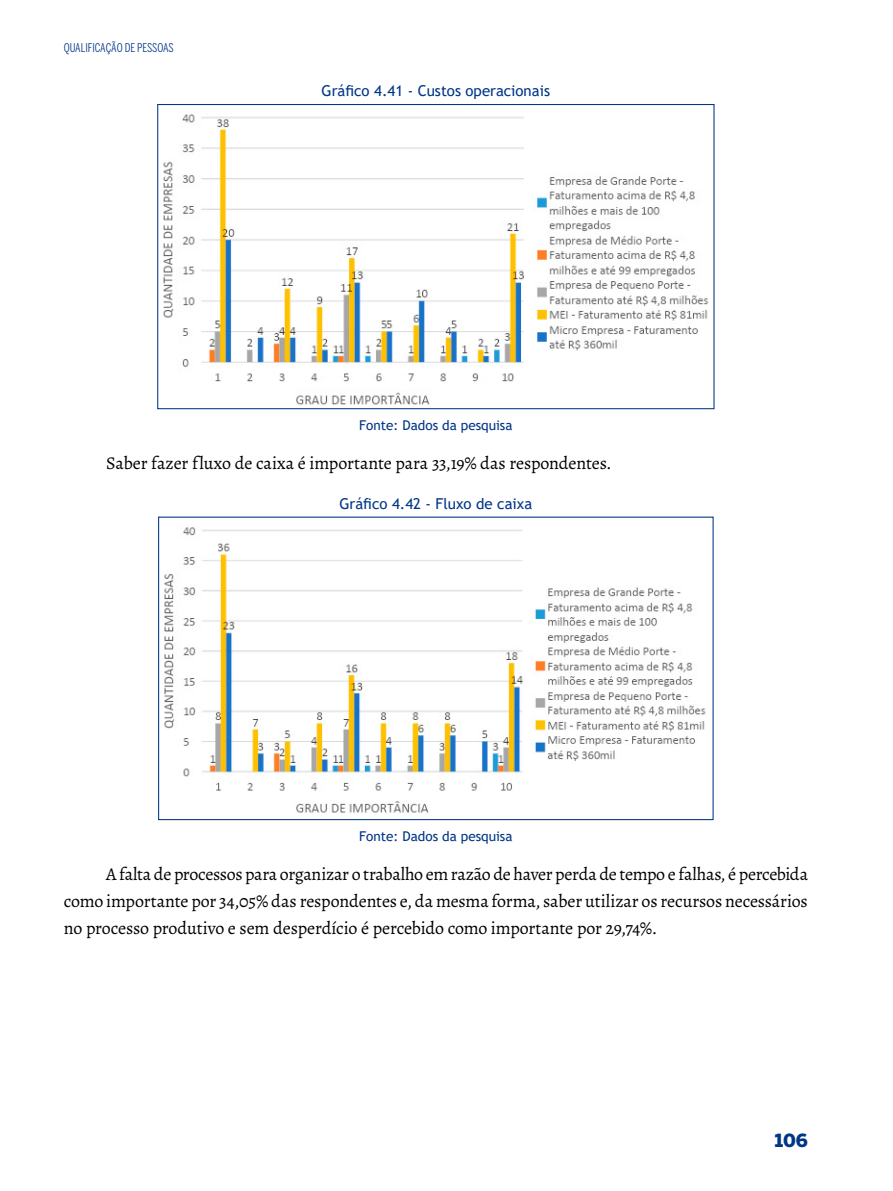
<style>
.page{position:relative;width:893px;height:1191px;background:#fff}
.page>*{position:absolute;margin:0;border:0;box-sizing:border-box;transform-origin:0 0}
.t1{font:18px/27px "Alegreya";letter-spacing:-.01em;color:#000;text-align:justify}
.t2{font:900 18px "Benton Sans";color:#003687}
.t3{font:15px "Trebuchet MS";color:#003687}
.t4{font:13.5px "Trebuchet MS";color:#003687}
.t5{font:12px "Benton Sans Comp";color:#003687}
</style>
<div class="page">
<img style="left:163px;top:114px;width:546px;height:291px">
<div style="left:157px;top:104px;width:557px;height:305px;border:1px solid #003687"></div>
<img style="left:164px;top:527px;width:542px;height:286px">
<div style="left:158px;top:516px;width:556px;height:304px;border:1px solid #003687"></div>
<p class="t5" style="left:64px;top:40px;width:111px">QUALIFICAÇÃO DE PESSOAS</p>
<p class="t3" style="left:322px;top:81px;width:230px">Gráfico 4.41 - Custos operacionais</p>
<p class="t4" style="left:359px;top:416px;width:155px">Fonte: Dados da pesquisa</p>
<p class="t1" style="left:106px;top:450px;width:506px">Saber fazer fluxo de caixa é importante para 33,19% das respondentes.</p>
<p class="t3" style="left:339px;top:494px;width:194px">Gráfico 4.42 - Fluxo de caixa</p>
<p class="t4" style="left:359px;top:827px;width:155px">Fonte: Dados da pesquisa</p>
<p class="t1" style="left:64px;top:861px;width:746px;text-indent:43px">A falta de processos para organizar o trabalho em razão de haver perda de tempo e falhas, é percebida como importante por 34,05% das respondentes e, da mesma forma, saber utilizar os recursos necessários no processo produtivo e sem desperdício é percebido como importante por 29,74%.</p>
<p class="t2" style="left:775px;top:1129px;width:35px">106</p>
</div>
